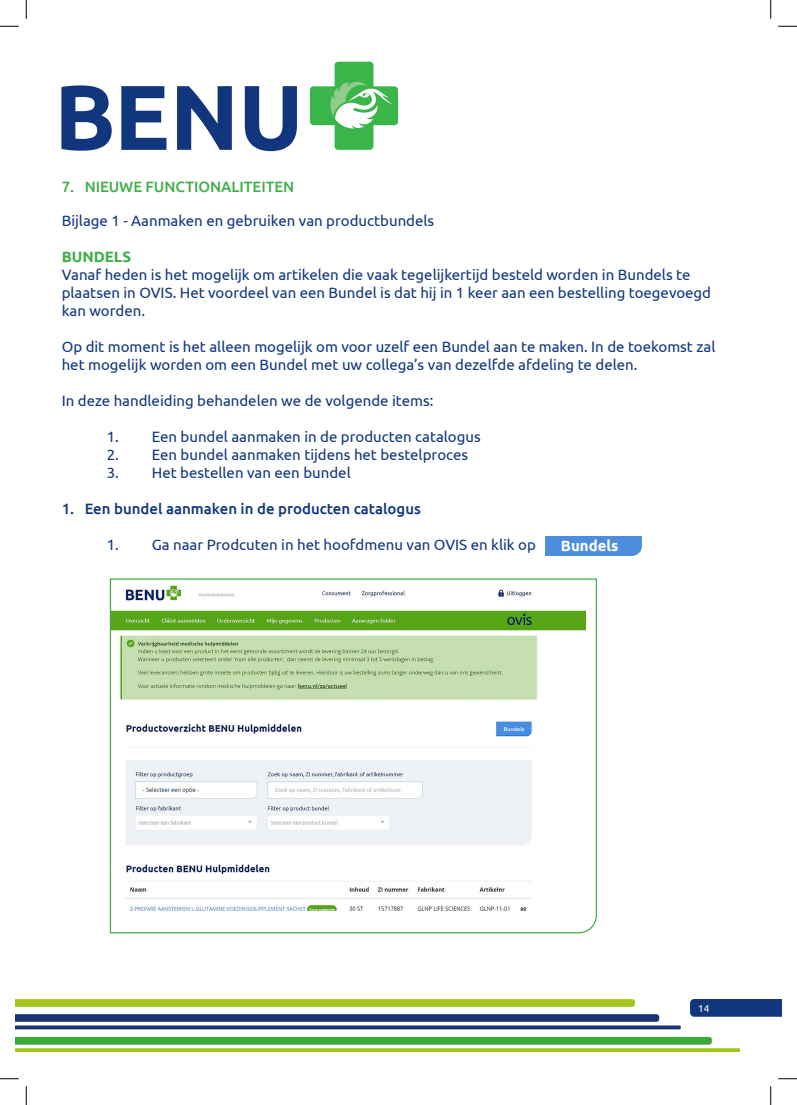
<style>
.page{position:relative;width:797px;height:1105px;background:#fff}
.page>*{position:absolute;margin:0;border:0;box-sizing:border-box;transform-origin:0 0}
.t1{font:15px/18px "Ubuntu";color:#11367e}
.t2{font:500 15px "Ubuntu";color:#11367e}
.t3{font:500 15px "Ubuntu";color:#40ae49}
.t4{font:700 15px "Ubuntu";color:#40ae49}
.t5{font:700 15px "Ubuntu";color:#fff}
.t6{font:10px "Ubuntu";color:#fff}
</style>
<div class="page">
<img style="left:16px;top:999px;width:723px;height:52px">
<svg style="left:689px;top:999px;width:92px;height:18px;background:#173b81"></svg>
<svg style="left:310px;top:62px;width:88px;height:88px"></svg>
<svg style="left:61px;top:85px;width:51px;height:66px"></svg>
<svg style="left:121px;top:86px;width:45px;height:64px"></svg>
<svg style="left:177px;top:86px;width:55px;height:64px"></svg>
<svg style="left:245px;top:86px;width:52px;height:65px"></svg>
<svg style="left:109px;top:578px;width:488px;height:356px"></svg>
<div style="left:545px;top:536px;width:97px;height:20px;background:#4c8edc"></div>
<svg style="left:0;top:25px;width:19px;height:2px"></svg>
<svg style="left:778px;top:25px;width:19px;height:2px"></svg>
<svg style="left:0;top:1078px;width:19px;height:1px"></svg>
<svg style="left:778px;top:1078px;width:19px;height:1px"></svg>
<svg style="left:25px;top:0;width:2px;height:19px"></svg>
<svg style="left:25px;top:1086px;width:2px;height:19px"></svg>
<svg style="left:770px;top:0;width:1px;height:19px"></svg>
<svg style="left:770px;top:1086px;width:1px;height:19px"></svg>
<p class="t3" style="left:62px;top:177px;width:234px">7. NIEUWE FUNCTIONALITEITEN</p>
<p class="t1" style="left:62px;top:211px;width:374px">Bijlage 1 - Aanmaken en gebruiken van productbundels</p>
<p class="t4" style="left:62px;top:248px;width:71px">BUNDELS</p>
<p class="t1" style="left:62px;top:265px;width:651px">Vanaf heden is het mogelijk om artikelen die vaak tegelijkertijd besteld worden in Bundels te plaatsen in OVIS. Het voordeel van een Bundel is dat hij in 1 keer aan een bestelling toegevoegd kan worden.</p>
<p class="t1" style="left:62px;top:337px;width:655px">Op dit moment is het alleen mogelijk om voor uzelf een Bundel aan te maken. In de toekomst zal het mogelijk worden om een Bundel met uw collega’s van dezelfde afdeling te delen.</p>
<p class="t1" style="left:62px;top:391px;width:373px">In deze handleiding behandelen we de volgende items:</p>
<p class="t1" style="left:107px;top:427px;width:375px">1. Een bundel aanmaken in de producten catalogus</p>
<p class="t1" style="left:107px;top:445px;width:363px">2. Een bundel aanmaken tijdens het bestelproces</p>
<p class="t1" style="left:107px;top:463px;width:245px">3. Het bestellen van een bundel</p>
<p class="t2" style="left:62px;top:499px;width:361px">1. Een bundel aanmaken in de producten catalogus</p>
<p class="t1" style="left:107px;top:535px;width:430px">1. Ga naar Prodcuten in het hoofdmenu van OVIS en klik op</p>
<p class="t5" style="left:561px;top:536px;width:59px">Bundels</p>
<p class="t6" style="left:698px;top:1002px;width:13px">14</p>
</div>
